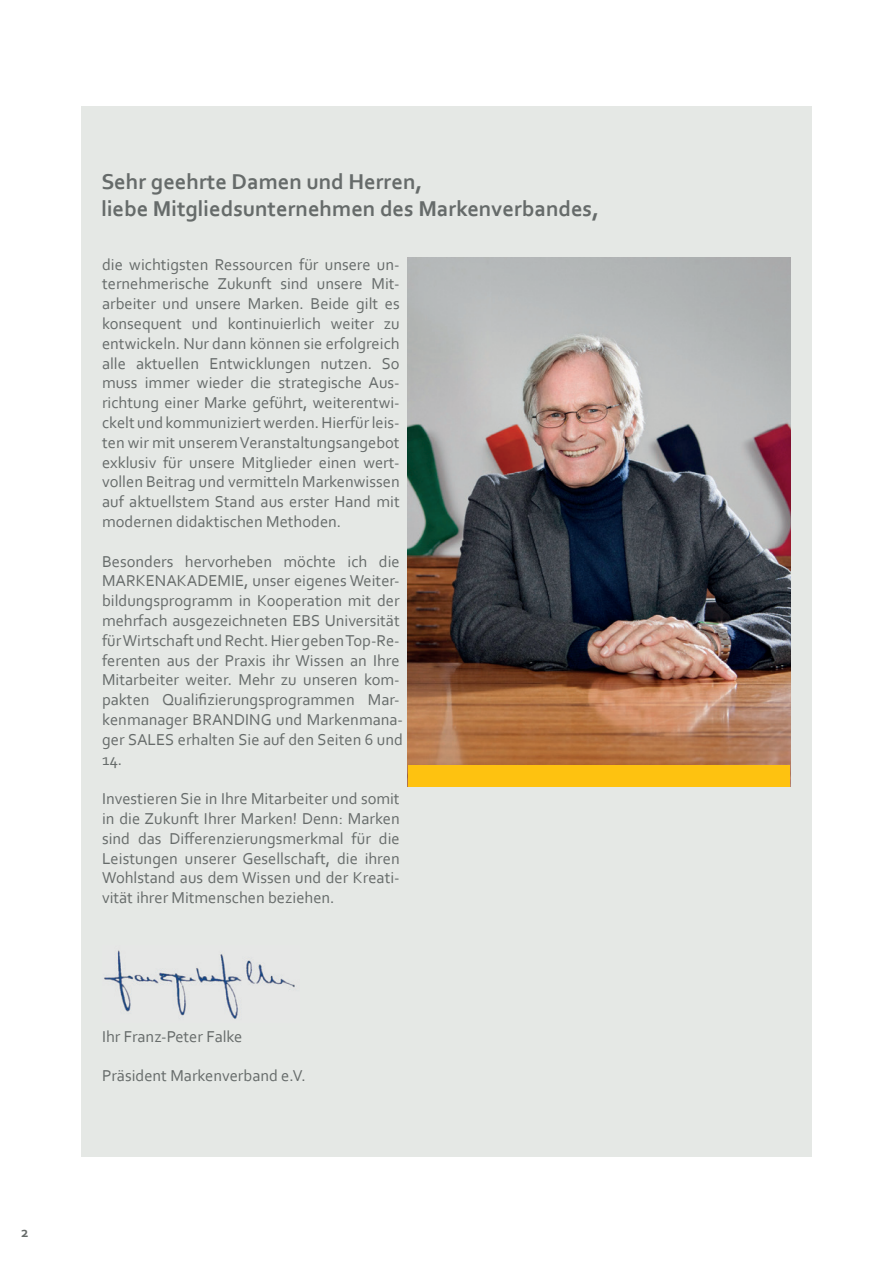
<style>
.page{position:relative;width:893px;height:1263px;background:#fff}
.page>*{position:absolute;margin:0;border:0;box-sizing:border-box;transform-origin:0 0}
.t1{font:700 22.5px "Corbel";color:#666b6a}
.t2{font:16.5px/19.8px "Corbel";color:#666b6a;text-align:justify}
.t3{font:700 15px "Corbel";color:#666b6a}
</style>
<div class="page">
<div style="left:81px;top:106px;width:731px;height:1051px;background:#e5e8e5"></div>
<img style="left:408px;top:257px;width:382px;height:508px">
<div style="left:408px;top:765px;width:382px;height:22px;background:#fec210"></div>
<img style="left:104px;top:950px;width:191px;height:69px">
<p class="t3" style="left:21px;top:1223px;width:9px">2</p>
<p class="t1" style="left:101px;top:168px;width:323px">Sehr geehrte Damen und Herren,</p>
<p class="t1" style="left:101px;top:195px;width:499px">liebe Mitgliedsunternehmen des Markenverbandes,</p>
<p class="t2" style="left:102px;top:254px;width:299px">die wichtigsten Ressourcen für unsere un&shy;ternehmerische Zukunft sind unsere Mit&shy;arbeiter und unsere Marken. Beide gilt es konsequent und kontinuierlich weiter zu entwickeln. Nur dann können sie erfolgreich alle aktuellen Entwicklungen nutzen. So muss immer wieder die strategische Aus&shy;richtung einer Marke geführt, weiterentwi&shy;ckelt und kommuniziert werden. Hierfür leis&shy;ten wir mit unserem Veranstaltungsangebot exklusiv für unsere Mitglieder einen wert&shy;vollen Beitrag und vermitteln Markenwissen auf aktuellstem Stand aus erster Hand mit modernen didaktischen Methoden.</p>
<p class="t2" style="left:102px;top:551px;width:302px;text-align:left">Besonders hervorheben möchte ich die MARKENAKADEMIE, unser eigenes Weiter&shy;bildungsprogramm in Kooperation mit der mehrfach ausgezeichneten EBS Universität für Wirtschaft und Recht. Hier geben Top-Re&shy;ferenten aus der Praxis ihr Wissen an Ihre Mitarbeiter weiter. Mehr zu unseren kom&shy;pakten Qualifizierungsprogrammen Mar&shy;kenmanager BRANDING und Markenmana&shy;ger SALES erhalten Sie auf den Seiten 6 und 14.</p>
<p class="t2" style="left:102px;top:788px;width:299px">Investieren Sie in Ihre Mitarbeiter und somit in die Zukunft Ihrer Marken! Denn: Marken sind das Differenzierungsmerkmal für die Leistungen unserer Gesellschaft, die ihren Wohlstand aus dem Wissen und der Kreati&shy;vität ihrer Mitmenschen beziehen.</p>
<p class="t2" style="left:102px;top:1026px;width:142px">Ihr Franz-Peter Falke</p>
<p class="t2" style="left:102px;top:1066px;width:205px">Präsident Markenverband e.V.</p>
</div>
